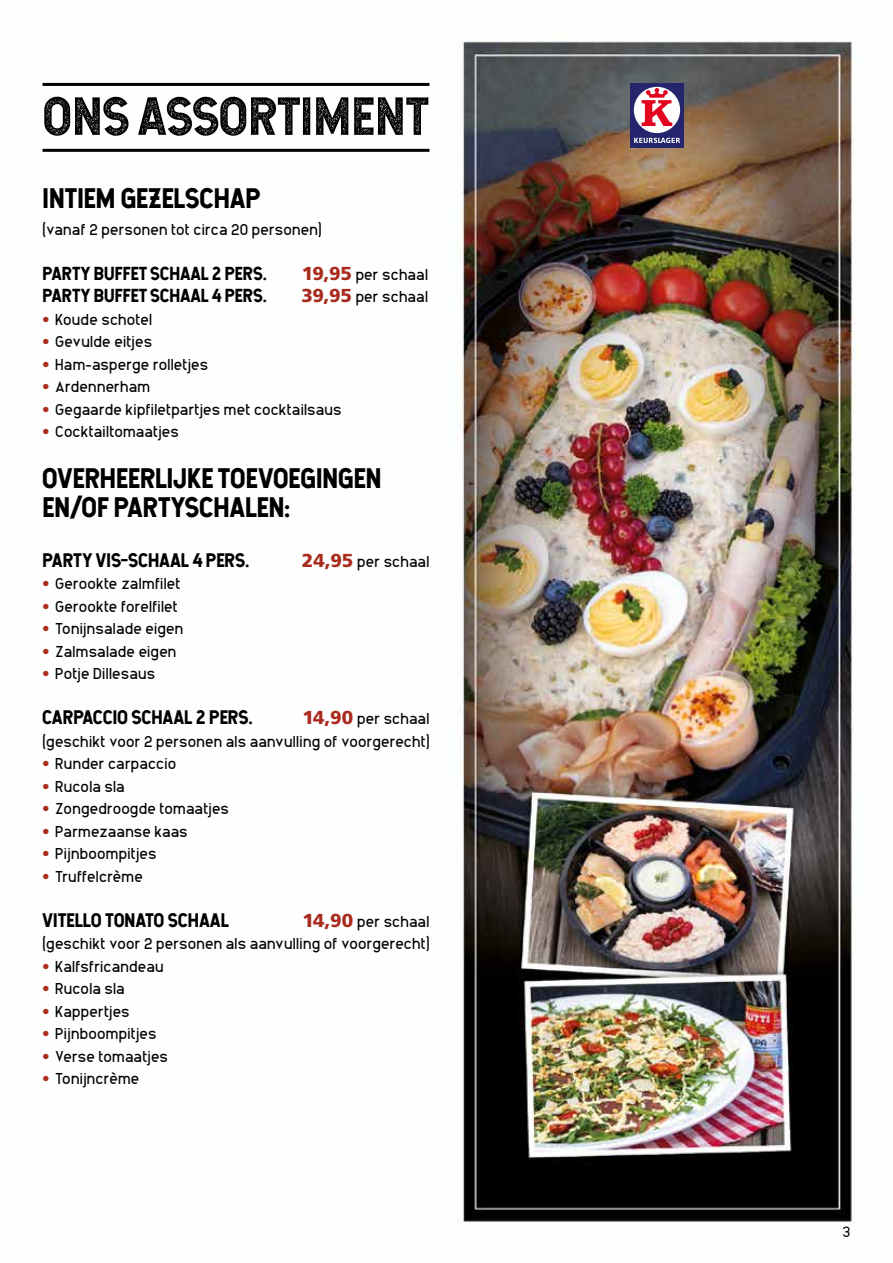
<style>
.page{position:relative;width:893px;height:1263px;background:#fff}
.page>*{position:absolute;margin:0;border:0;box-sizing:border-box;transform-origin:0 0}
.t1{font:51px "Hansief Rough";color:#000}
.t2{font:27px/29.4px "Hansief";letter-spacing:.005em;color:#000}
.t3{font:18.75px "Hansief";letter-spacing:.005em;color:#000}
.t4{font:18px "Hansief";letter-spacing:.01em;color:#000}
.t5{font:300 15.75px/22.5px "Animosa";letter-spacing:.005em;color:#000;text-align:right}
.t6{font:200 15px "Animosa";color:#000}
.s1{font-family:"Frutiger LT Std";font-weight:900;font-size:18.75px;color:#a92b1d}
.s2{color:#a92b1d}
</style>
<div class="page">
<img style="left:42px;top:41px;width:812px;height:1184px">
<hr style="left:43px;top:83px;width:386px;height:3px;background:#000">
<hr style="left:43px;top:149px;width:386px;height:3px;background:#000">
<div style="left:630px;top:83px;width:54px;height:64px;background:#24256d"></div>
<div style="left:634px;top:87px;width:46px;height:46px;background:#fff;border-radius:50%"></div>
<svg style="left:642px;top:88px;width:30px;height:38px"></svg>
<svg style="left:634px;top:138px;width:46px;height:5px"></svg>
<h1 class="t1" style="left:43px;top:84px;width:387px">ONS ASSORTIMENT</h1>
<h2 class="t2" style="left:43px;top:183px;width:219px">INTIEM GEZELSCHAP</h2>
<p class="t5" style="left:43px;top:216px;width:281px">(vanaf 2 personen tot circa 20 personen)</p>
<p class="t4" style="left:43px;top:261px;width:225px">PARTY BUFFET SCHAAL 2 PERS.</p>
<p class="t5" style="left:302px;top:261px;width:128px"><span class="s1">19,95</span> per schaal</p>
<p class="t4" style="left:43px;top:284px;width:225px">PARTY BUFFET SCHAAL 4 PERS.</p>
<p class="t5" style="left:301px;top:284px;width:128px"><span class="s1">39,95</span> per schaal</p>
<p class="t5" style="left:43px;top:306px;width:111px"><span class="s2">•</span> Koude schotel</p>
<p class="t5" style="left:43px;top:329px;width:111px"><span class="s2">•</span> Gevulde eitjes</p>
<p class="t5" style="left:43px;top:351px;width:167px"><span class="s2">•</span> Ham-asperge rolletjes</p>
<p class="t5" style="left:43px;top:374px;width:109px"><span class="s2">•</span> Ardennerham</p>
<p class="t5" style="left:43px;top:396px;width:301px"><span class="s2">•</span> Gegaarde kipfiletpartjes met cocktailsaus</p>
<p class="t5" style="left:43px;top:419px;width:138px"><span class="s2">•</span> Cocktailtomaatjes</p>
<h2 class="t2" style="left:43px;top:463px;width:341px">OVERHEERLIJKE TOEVOEGINGEN<br>EN/OF PARTYSCHALEN:</h2>
<p class="t3" style="left:43px;top:548px;width:208px">PARTY VIS-SCHAAL 4 PERS.</p>
<p class="t5" style="left:302px;top:548px;width:129px"><span class="s1">24,95</span> per schaal</p>
<p class="t5" style="left:43px;top:571px;width:140px"><span class="s2">•</span> Gerookte zalmfilet</p>
<p class="t5" style="left:43px;top:593px;width:137px"><span class="s2">•</span> Gerookte forelfilet</p>
<p class="t5" style="left:43px;top:616px;width:142px"><span class="s2">•</span> Tonijnsalade eigen</p>
<p class="t5" style="left:43px;top:639px;width:135px"><span class="s2">•</span> Zalmsalade eigen</p>
<p class="t5" style="left:43px;top:661px;width:114px"><span class="s2">•</span> Potje Dillesaus</p>
<p class="t3" style="left:43px;top:705px;width:212px">CARPACCIO SCHAAL 2 PERS.</p>
<p class="t5" style="left:43px;top:706px;width:388px"><span class="s1">14,90</span> per schaal<br>(geschikt voor 2 personen als aanvulling of voorgerecht)</p>
<p class="t5" style="left:43px;top:751px;width:135px"><span class="s2">•</span> Runder carpaccio</p>
<p class="t5" style="left:43px;top:773px;width:84px"><span class="s2">•</span> Rucola sla</p>
<p class="t5" style="left:43px;top:796px;width:188px"><span class="s2">•</span> Zongedroogde tomaatjes</p>
<p class="t5" style="left:43px;top:819px;width:147px"><span class="s2">•</span> Parmezaanse kaas</p>
<p class="t5" style="left:43px;top:841px;width:115px"><span class="s2">•</span> Pijnboompitjes</p>
<p class="t5" style="left:43px;top:864px;width:102px"><span class="s2">•</span> Truffelcrème</p>
<p class="t3" style="left:43px;top:908px;width:188px">VITELLO TONATO SCHAAL</p>
<p class="t5" style="left:43px;top:908px;width:388px"><span class="s1">14,90</span> per schaal<br>(geschikt voor 2 personen als aanvulling of voorgerecht)</p>
<p class="t5" style="left:43px;top:953px;width:123px"><span class="s2">•</span> Kalfsfricandeau</p>
<p class="t5" style="left:43px;top:976px;width:84px"><span class="s2">•</span> Rucola sla</p>
<p class="t5" style="left:43px;top:999px;width:89px"><span class="s2">•</span> Kappertjes</p>
<p class="t5" style="left:43px;top:1021px;width:115px"><span class="s2">•</span> Pijnboompitjes</p>
<p class="t5" style="left:43px;top:1044px;width:127px"><span class="s2">•</span> Verse tomaatjes</p>
<p class="t5" style="left:43px;top:1066px;width:98px"><span class="s2">•</span> Tonijncrème</p>
<p class="t6" style="left:842px;top:1219px;width:9px">3</p>
</div>
